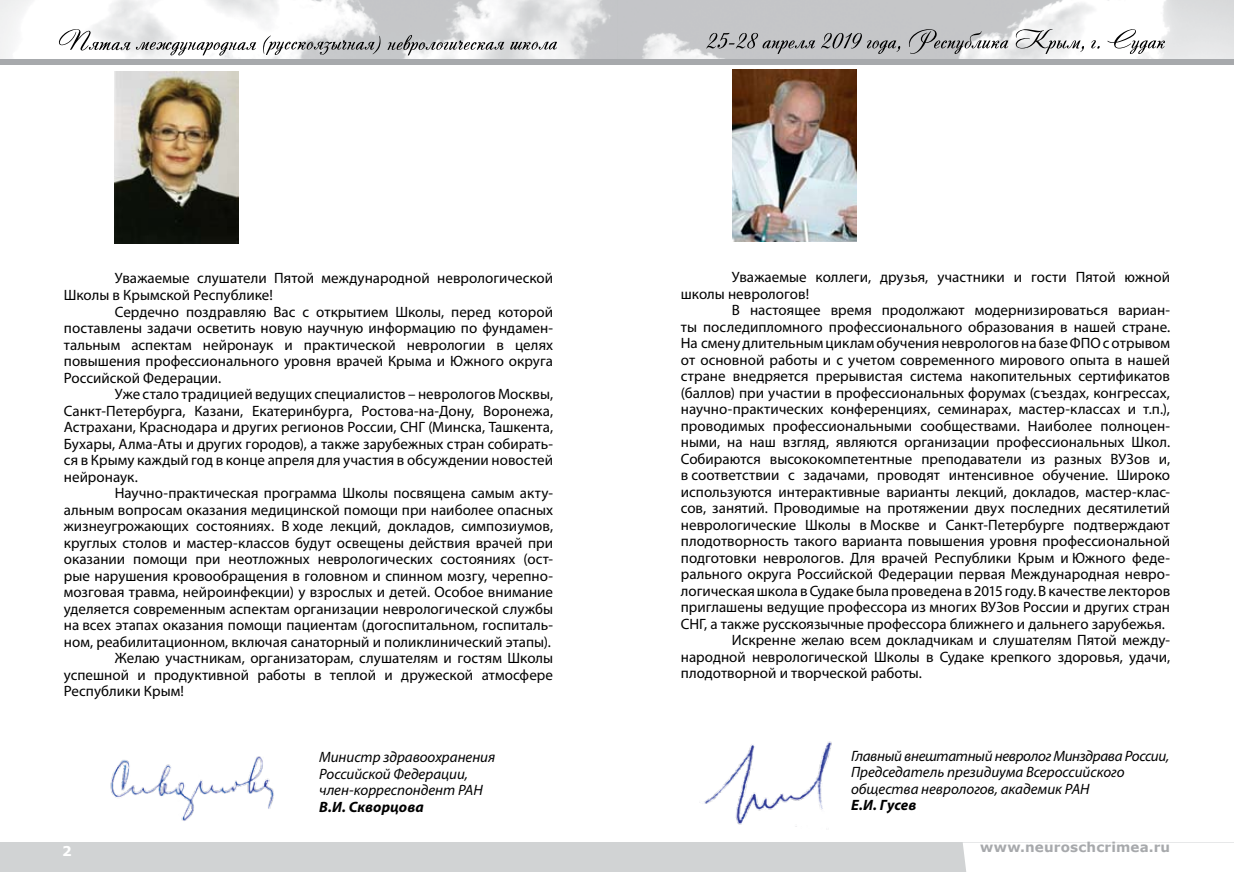
<style>
.page{position:relative;width:1234px;height:872px;background:#fff}
.page>*{position:absolute;margin:0;border:0;box-sizing:border-box;transform-origin:0 0}
.t1{font:15px/16.5px "Myriad Pro";letter-spacing:.005em;color:#000}
.t2{font:italic 15px/16.5px "Myriad Pro";letter-spacing:-.005em;color:#000}
.t3{font:italic 700 15px "Myriad Pro";letter-spacing:.005em;color:#000}
.t4{font:700 13.5px "Verdana";letter-spacing:.015em;color:#a7a9ac}
</style>
<div class="page">
<img style="left:0;top:0;width:1233px;height:59px">
<div style="left:0;top:59px;width:617px;height:5px;background:#a7a9ac"></div>
<div style="left:0;top:842px;width:617px;height:30px;background:#d1d3d4"></div>
<svg style="left:136px;top:42px;width:120px;height:14px"></svg>
<svg style="left:263px;top:36px;width:117px;height:19px"></svg>
<svg style="left:59px;top:29px;width:71px;height:22px"></svg>
<svg style="left:387px;top:35px;width:117px;height:20px"></svg>
<svg style="left:510px;top:42px;width:47px;height:8px"></svg>
<svg style="left:706px;top:33px;width:194px;height:21px;background:#a7a8aa"></svg>
<svg style="left:908px;top:29px;width:100px;height:25px;background:#b4b5b6"></svg>
<svg style="left:1015px;top:29px;width:68px;height:25px"></svg>
<svg style="left:1090px;top:40px;width:9px;height:9px"></svg>
<svg style="left:1107px;top:29px;width:57px;height:25px"></svg>
<div style="left:617px;top:59px;width:616px;height:5px;background:#a7a9ac"></div>
<div style="left:617px;top:842px;width:616px;height:30px;background:#d1d3d4"></div>
<div style="left:963px;top:842px;width:270px;height:30px;background:#fff"></div>
<img style="left:732px;top:70px;width:124px;height:172px">
<img style="left:704px;top:741px;width:128px;height:86px">
<img style="left:115px;top:71px;width:123px;height:172px">
<img style="left:110px;top:756px;width:164px;height:65px">
<p class="t1" style="left:64px;top:270px;width:490px;text-indent:51px">Уважаемые слушатели Пятой международной неврологической<br>Школы в Крымской Республике!</p>
<p class="t1" style="left:64px;top:303px;width:490px;text-align:justify;text-indent:51px">Сердечно поздравляю Вас с открытием Школы, перед которой поставлены задачи осветить новую научную информацию по фундамен&shy;тальным аспектам нейронаук и практической неврологии в целях повышения профессионального уровня врачей Крыма и Южного округа Российской Федерации.</p>
<p class="t1" style="left:64px;top:385px;width:490px;text-align:justify;text-indent:51px">Уже стало традицией ведущих специалистов – неврологов Мос-квы, Санкт-Петербурга, Казани, Екатеринбурга, Ростова-на-Дону, Воронежа, Астрахани, Краснодара и других регионов России, СНГ (Минска, Ташкента, Бухары, Алма-Аты и других городов), а также зарубежных стран собирать&shy;ся в Крыму каждый год в конце апреля для участия в обсуждении новостей нейронаук.</p>
<p class="t1" style="left:115px;top:484px;width:439px">Научно-практическая программа Школы посвящена самым акту-</p>
<p class="t1" style="left:64px;top:501px;width:490px">альным вопросам оказания медицинской помощи при наиболее опасных</p>
<p class="t1" style="left:64px;top:517px;width:490px">жизнеугрожающих состояниях. В ходе лекций, докладов, симпозиумов,</p>
<p class="t1" style="left:64px;top:534px;width:490px">круглых столов и мастер-классов будут освещены действия врачей при</p>
<p class="t1" style="left:64px;top:550px;width:490px">оказании помощи при неотложных неврологических состояниях (ост-</p>
<p class="t1" style="left:64px;top:567px;width:490px">рые нарушения кровообращения в головном и спинном мозгу, черепно-</p>
<p class="t1" style="left:64px;top:583px;width:490px">мозговая травма, нейроинфекции) у взрослых и детей. Особое внимание</p>
<p class="t1" style="left:64px;top:600px;width:490px">уделяется современным аспектам организации неврологической службы</p>
<p class="t1" style="left:64px;top:616px;width:490px">на всех этапах оказания помощи пациентам (догоспитальном, госпиталь-</p>
<p class="t1" style="left:64px;top:633px;width:488px">ном, реабилитационном, включая санаторный и поликлинический этапы).</p>
<p class="t1" style="left:115px;top:649px;width:439px">Желаю участникам, организаторам, слушателям и гостям Школы</p>
<p class="t1" style="left:64px;top:666px;width:490px">успешной и продуктивной работы в теплой и дружеской атмосфере</p>
<p class="t1" style="left:64px;top:682px;width:122px">Республики Крым!</p>
<p class="t2" style="left:319px;top:748px;width:178px">Министр здравоохранения<br>Российской Федерации, член-корреспондент РАН</p>
<p class="t3" style="left:319px;top:797px;width:106px">В.И. Скворцова</p>
<p class="t1" style="left:680px;top:268px;width:490px;text-indent:51px">Уважаемые коллеги, друзья, участники и гости Пятой южной школы неврологов!</p>
<p class="t1" style="left:731px;top:301px;width:439px">В настоящее время продолжают модернизироваться вариан-</p>
<p class="t1" style="left:680px;top:318px;width:490px">ты последипломного профессионального образования в нашей стране.</p>
<p class="t1" style="left:680px;top:334px;width:490px">На смену длительным циклам обучения неврологов на базе ФПО с отрывом</p>
<p class="t1" style="left:680px;top:351px;width:490px">от основной работы и с учетом современного мирового опыта в нашей</p>
<p class="t1" style="left:680px;top:367px;width:490px">стране внедряется прерывистая система накопительных сертификатов</p>
<p class="t1" style="left:680px;top:384px;width:490px">(баллов) при участии в профессиональных форумах (съездах, конгрессах,</p>
<p class="t1" style="left:680px;top:400px;width:490px">научно-практических конференциях, семинарах, мастер-классах и т.п.),</p>
<p class="t1" style="left:680px;top:417px;width:490px">проводимых профессиональными сообществами. Наиболее полноцен-</p>
<p class="t1" style="left:680px;top:433px;width:490px">ными, на наш взгляд, являются организации профессиональных Школ.</p>
<p class="t1" style="left:680px;top:450px;width:490px">Собираются высококомпетентные преподаватели из разных ВУЗов и,</p>
<p class="t1" style="left:680px;top:466px;width:490px">в соответствии с задачами, проводят интенсивное обучение. Широко</p>
<p class="t1" style="left:680px;top:483px;width:490px">используются интерактивные варианты лекций, докладов, мастер-клас-</p>
<p class="t1" style="left:680px;top:499px;width:490px">сов, занятий. Проводимые на протяжении двух последних десятилетий</p>
<p class="t1" style="left:680px;top:516px;width:490px">неврологические Школы в Москве и Санкт-Петербурге подтверждают</p>
<p class="t1" style="left:680px;top:532px;width:490px">плодо-творность такого варианта повышения уровня профессиональной</p>
<p class="t1" style="left:680px;top:549px;width:490px">подготовки неврологов. Для врачей Республики Крым и Южного феде-</p>
<p class="t1" style="left:680px;top:565px;width:490px">рального округа Российской Федерации первая Международная невро-</p>
<p class="t1" style="left:680px;top:582px;width:490px">логическая школа в Судаке была проведена в 2015 году. В качестве лекторов</p>
<p class="t1" style="left:680px;top:598px;width:490px">приглашены ведущие профессора из многих ВУЗов России и других стран</p>
<p class="t1" style="left:680px;top:615px;width:485px">СНГ, а также русскоязычные профессора ближнего и дальнего зарубежья.</p>
<p class="t1" style="left:731px;top:631px;width:439px">Искренне желаю всем докладчикам и слушателям Пятой между-</p>
<p class="t1" style="left:680px;top:648px;width:490px">народной неврологической Школы в Судаке крепкого здоровья, удачи,</p>
<p class="t1" style="left:680px;top:664px;width:243px">плодотворной и творческой работы.</p>
<p class="t2" style="left:850px;top:747px;width:319px">Главный внештатный невролог Минздрава России,<br>Председатель президиума Всероссийского общества неврологов, академик РАН</p>
<p class="t3" style="left:850px;top:795px;width:67px">Е.И. Гусев</p>
<p class="t4" style="left:979px;top:838px;width:191px">www.neuroschcrimea.ru</p>
</div>
